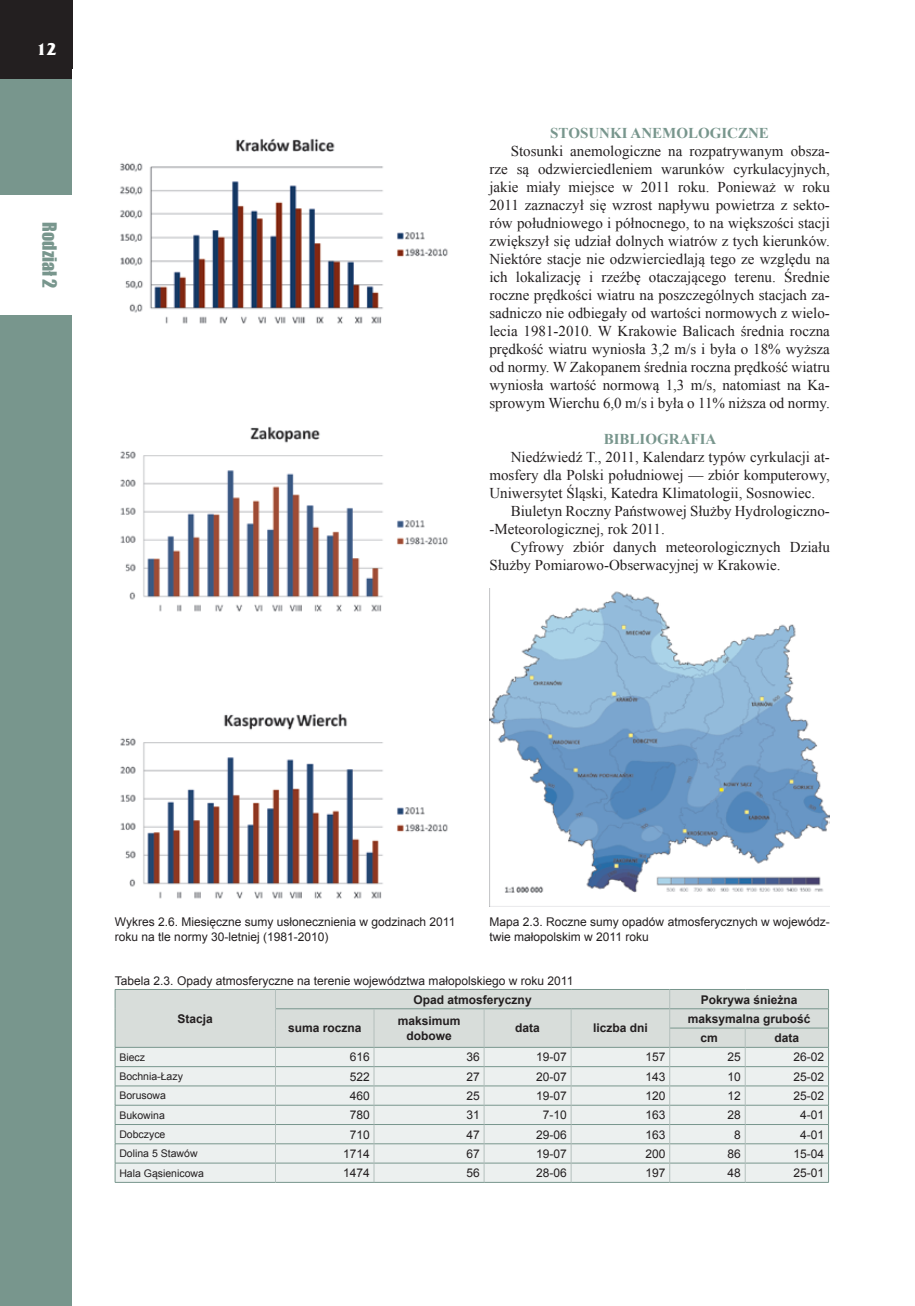
<style>
.page{position:relative;width:915px;height:1306px;background:#fff}
.page>*{position:absolute;margin:0;border:0;box-sizing:border-box;transform-origin:0 0}
.t1{font:18px "Impact";color:#78968d}
.t2{font:700 18px "France";color:#fff}
.t3{font:15px/18px "Times New Roman";color:#231f20;text-align:justify}
.t4{font:700 15px "Times New Roman";color:#78968d}
.t5{font:12px/15px "Arial";color:#231f20}
.t6{font:700 12px/14.4px "Arial";color:#231f20;text-align:center}
.t7{font:10.5px "Arial";color:#231f20}
</style>
<div class="page">
<div style="left:0;top:2px;width:72px;height:1303px;background:#78968d"></div>
<div style="left:0;top:0;width:72px;height:79px;background:#231f20"></div>
<div style="left:0;top:196px;width:77px;height:119px;background:#fff"></div>
<img style="left:120px;top:138px;width:328px;height:186px">
<img style="left:120px;top:426px;width:328px;height:186px">
<img style="left:120px;top:713px;width:328px;height:186px">
<hr style="left:115px;top:1182px;width:160px;height:1px;background:#78968d">
<hr style="left:275px;top:1182px;width:99px;height:1px;background:#78968d">
<hr style="left:374px;top:1182px;width:110px;height:1px;background:#78968d">
<hr style="left:484px;top:1182px;width:87px;height:1px;background:#78968d">
<hr style="left:571px;top:1182px;width:98px;height:1px;background:#78968d">
<hr style="left:669px;top:1182px;width:76px;height:1px;background:#78968d">
<hr style="left:745px;top:1182px;width:83px;height:1px;background:#78968d">
<svg style="left:115px;top:989px;width:714px;height:193px;background:#dde3e1"></svg>
<img style="left:489px;top:588px;width:340px;height:318px">
<p class="t2" style="left:36px;top:38px;width:22px">12</p>
<p class="t1" style="left:63px;top:222px;width:67px;rotate:90deg">Rodział 2</p>
<p class="t4" style="left:550px;top:122px;width:11px">STO</p>
<p class="t4" style="left:580px;top:122px;width:19px">SUNKI</p>
<p class="t4" style="left:630px;top:122px;width:44px">ANEMOLOGICZN</p>
<p class="t4" style="left:758px;top:122px;width:12px">E</p>
<p class="t3" style="left:489px;top:141px;width:342px;text-indent:21px">Stosunki anemologiczne na rozpatrywanym obsza&shy;rze są odzwierciedleniem warunków cyrkulacyjnych, jakie miały miejsce w 2011 roku. Ponieważ w roku 2011 zaznaczył się wzrost napływu powietrza z sekto&shy;rów południowego i północnego, to na większości stacji zwiększył się udział dolnych wiatrów z tych kierunków.<br>Niektóre stacje nie odzwierciedlają tego ze względu na ich lokalizację i rzeźbę otaczającego terenu. Średnie roczne prędkości wiatru na poszczególnych stacjach za&shy;sadniczo nie odbiegały od wartości normowych z wielo&shy;lecia 1981-2010. W Krakowie Balicach średnia roczna prędkość wiatru wyniosła 3,2 m/s i była o 18% wyższa od normy. W Zakopanem średnia roczna prędkość wiatru wyniosła wartość normową 1,3 m/s, natomiast na Ka&shy;sprowym Wierchu 6,0 m/s i była o 11% niższa od normy.</p>
<p class="t4" style="left:603px;top:428px;width:21px">BIBLIOG</p>
<p class="t4" style="left:668px;top:428px;width:40px">RAFIA</p>
<p class="t3" style="left:510px;top:447px;width:320px">Niedźwiedź T., 2011, Kalendarz typów cyrkulacji at-</p>
<p class="t3" style="left:489px;top:465px;width:342px">mosfery dla Polski południowej — zbiór komputerowy,</p>
<p class="t3" style="left:489px;top:483px;width:327px">Uniwersytet Śląski, Katedra Klimatologii, Sosnowiec.</p>
<p class="t3" style="left:510px;top:501px;width:320px">Biuletyn Roczny Państwowej Służby Hydrologiczno-</p>
<p class="t3" style="left:489px;top:519px;width:177px">-Meteorologicznej, rok 2011.</p>
<p class="t3" style="left:510px;top:537px;width:320px">Cyfrowy zbiór danych meteorologicznych Działu</p>
<p class="t3" style="left:489px;top:555px;width:292px">Służby Pomiarowo-Obserwacyjnej w Krakowie.</p>
<p class="t5" style="left:489px;top:914px;width:342px">Mapa 2.3. Roczne sumy opadów atmosferycznych w wojewódz&shy;twie małopolskim w 2011 roku</p>
<p class="t5" style="left:115px;top:914px;width:342px">Wykres 2.6. Miesięczne sumy usłonecznienia w godzinach 2011 roku na tle normy 30-letniej (1981-2010)</p>
<p class="t5" style="left:115px;top:973px;width:460px">Tabela 2.3. Opady atmosferyczne na terenie województwa małopolskiego w roku 2011</p>
<p class="t6" style="left:177px;top:1011px;width:37px">Stacja</p>
<p class="t6" style="left:413px;top:992px;width:120px">Opad atmosferyczny</p>
<p class="t6" style="left:700px;top:992px;width:98px">Pokrywa śnieżna</p>
<p class="t6" style="left:288px;top:1021px;width:75px">suma roczna</p>
<p class="t6" style="left:397px;top:1014px;width:64px">maksimum dobowe</p>
<p class="t6" style="left:515px;top:1021px;width:26px">data</p>
<p class="t6" style="left:593px;top:1021px;width:56px">liczba dni</p>
<p class="t6" style="left:700px;top:1009px;width:111px;line-height:19.4px;text-align:left;text-indent:-13px">maksymalna grubość cm</p>
<p class="t6" style="left:774px;top:1031px;width:26px">data</p>
<p class="t7" style="left:119px;top:1050px;width:27px">Biecz</p>
<p class="t5" style="left:349px;top:1049px;width:22px">616</p>
<p class="t5" style="left:466px;top:1049px;width:15px">36</p>
<p class="t5" style="left:536px;top:1049px;width:32px">19-07</p>
<p class="t5" style="left:645px;top:1049px;width:22px">157</p>
<p class="t5" style="left:727px;top:1049px;width:15px">25</p>
<p class="t5" style="left:793px;top:1049px;width:32px">26-02</p>
<p class="t7" style="left:119px;top:1069px;width:65px">Bochnia-Łazy</p>
<p class="t5" style="left:349px;top:1069px;width:22px">522</p>
<p class="t5" style="left:466px;top:1069px;width:15px">27</p>
<p class="t5" style="left:536px;top:1069px;width:32px">20-07</p>
<p class="t5" style="left:645px;top:1069px;width:22px">143</p>
<p class="t5" style="left:727px;top:1069px;width:15px">10</p>
<p class="t5" style="left:793px;top:1069px;width:32px">25-02</p>
<p class="t7" style="left:119px;top:1088px;width:48px">Borusowa</p>
<p class="t5" style="left:349px;top:1088px;width:22px">460</p>
<p class="t5" style="left:466px;top:1088px;width:15px">25</p>
<p class="t5" style="left:536px;top:1088px;width:32px">19-07</p>
<p class="t5" style="left:645px;top:1088px;width:22px">120</p>
<p class="t5" style="left:727px;top:1088px;width:15px">12</p>
<p class="t5" style="left:793px;top:1088px;width:32px">25-02</p>
<p class="t7" style="left:119px;top:1108px;width:47px">Bukowina</p>
<p class="t5" style="left:349px;top:1107px;width:22px">780</p>
<p class="t5" style="left:466px;top:1107px;width:15px">31</p>
<p class="t5" style="left:542px;top:1107px;width:26px">7-10</p>
<p class="t5" style="left:645px;top:1107px;width:22px">163</p>
<p class="t5" style="left:727px;top:1107px;width:15px">28</p>
<p class="t5" style="left:800px;top:1107px;width:26px">4-01</p>
<p class="t7" style="left:119px;top:1127px;width:48px">Dobczyce</p>
<p class="t5" style="left:349px;top:1126px;width:22px">710</p>
<p class="t5" style="left:466px;top:1126px;width:15px">47</p>
<p class="t5" style="left:536px;top:1126px;width:32px">29-06</p>
<p class="t5" style="left:645px;top:1126px;width:22px">163</p>
<p class="t5" style="left:734px;top:1126px;width:8px">8</p>
<p class="t5" style="left:800px;top:1126px;width:26px">4-01</p>
<p class="t7" style="left:119px;top:1146px;width:80px">Dolina 5 Stawów</p>
<p class="t5" style="left:343px;top:1146px;width:28px">1714</p>
<p class="t5" style="left:466px;top:1146px;width:15px">67</p>
<p class="t5" style="left:536px;top:1146px;width:32px">19-07</p>
<p class="t5" style="left:645px;top:1146px;width:22px">200</p>
<p class="t5" style="left:727px;top:1146px;width:15px">86</p>
<p class="t5" style="left:793px;top:1146px;width:32px">15-04</p>
<p class="t7" style="left:119px;top:1165px;width:86px">Hala Gąsienicowa</p>
<p class="t5" style="left:343px;top:1165px;width:28px">1474</p>
<p class="t5" style="left:466px;top:1165px;width:15px">56</p>
<p class="t5" style="left:536px;top:1165px;width:32px">28-06</p>
<p class="t5" style="left:645px;top:1165px;width:22px">197</p>
<p class="t5" style="left:727px;top:1165px;width:15px">48</p>
<p class="t5" style="left:793px;top:1165px;width:32px">25-01</p>
</div>
